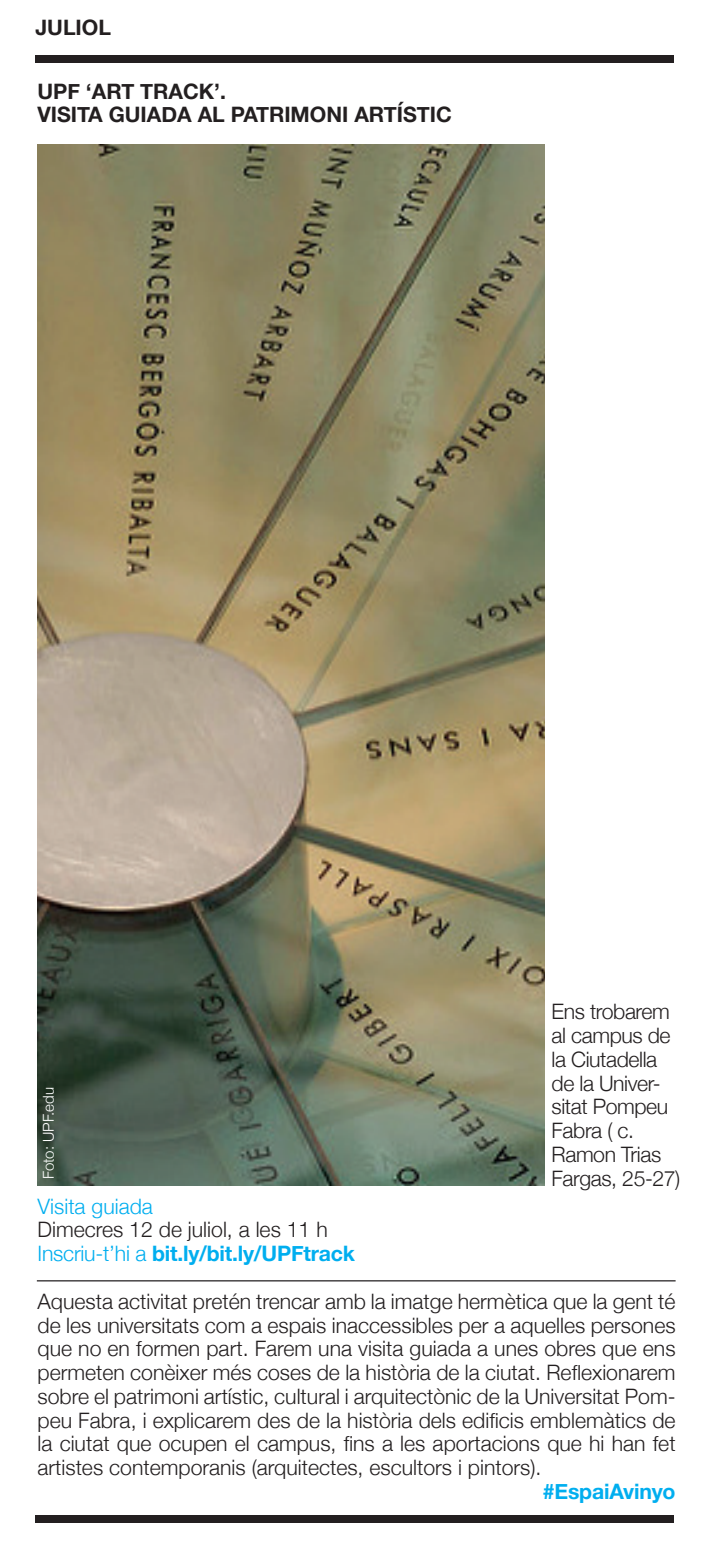
<style>
.page{position:relative;width:709px;height:1560px;background:#fff}
.page>*{position:absolute;margin:0;border:0;box-sizing:border-box;transform-origin:0 0}
.t1{font:300 21.25px/23.8px "Helvetica Neue";letter-spacing:-.02em;color:#231f20;text-align:justify}
.t2{font:300 21.25px/23.8px "Helvetica Neue";color:#231f20}
.t3{font:700 21.25px/23.8px "Helvetica Neue";color:#231f20}
.t4{font:300 21.25px "Helvetica Neue";color:#00aeef}
.t5{font:700 21.25px "Helvetica Neue";letter-spacing:-.01em;color:#00aeef}
.t6{font:300 15px "Helvetica Neue";color:#fff}
.s1{color:#00aeef}
.s2{font-weight:700;color:#00aeef}
</style>
<div class="page">
<div style="left:35px;top:56px;width:638px;height:7px;background:#231f20"></div>
<div style="left:35px;top:1514px;width:638px;height:8px;background:#231f20"></div>
<img style="left:38px;top:145px;width:506px;height:1040px">
<hr style="left:37px;top:1279px;width:638px;height:2px;background:#231f20">
<p class="t3" style="left:35px;top:17px;width:77px">JULIOL</p>
<p class="t3" style="left:38px;top:80px;width:416px">UPF ‘ART TRACK’.<br>VISITA GUIADA AL PATRIMONI ARTÍSTIC</p>
<p class="t6" style="left:36px;top:1179px;width:93px;rotate:-90deg">Foto: UPF.edu</p>
<p class="t1" style="left:551px;top:998px;width:130px;text-align:left">Ens trobarem al campus de la Ciutadella de la Univer&shy;sitat Pompeu<br>Fabra ( c.<br>Ramon Trias<br>Fargas, 25-27)</p>
<p class="t4" style="left:38px;top:1188px;width:117px">Visita guiada</p>
<p class="t2" style="left:38px;top:1216px;width:319px">Dimecres 12 de juliol, a les 11 h<br><span class="s1">Inscriu-t’hi a</span> <span class="s2">bit.ly/bit.ly/UPFtrack</span></p>
<p class="t1" style="left:38px;top:1287px;width:639px">Aquesta activitat pretén trencar amb la imatge hermètica que la gent té de les universitats com a espais inaccessibles per a aquelles persones que no en formen part. Farem una visita guiada a unes obres que ens permeten conèixer més coses de la història de la ciutat. Reflexionarem sobre el patrimoni artístic, cultural i arquitectònic de la Universitat Pom&shy;peu Fabra, i explicarem des de la història dels edificis emblemàtics de la ciutat que ocupen el campus, fins a les aportacions que hi han fet artistes contemporanis (arquitectes, escultors i pintors).</p>
<p class="t5" style="left:543px;top:1474px;width:134px">#EspaiAvinyo</p>
</div>
